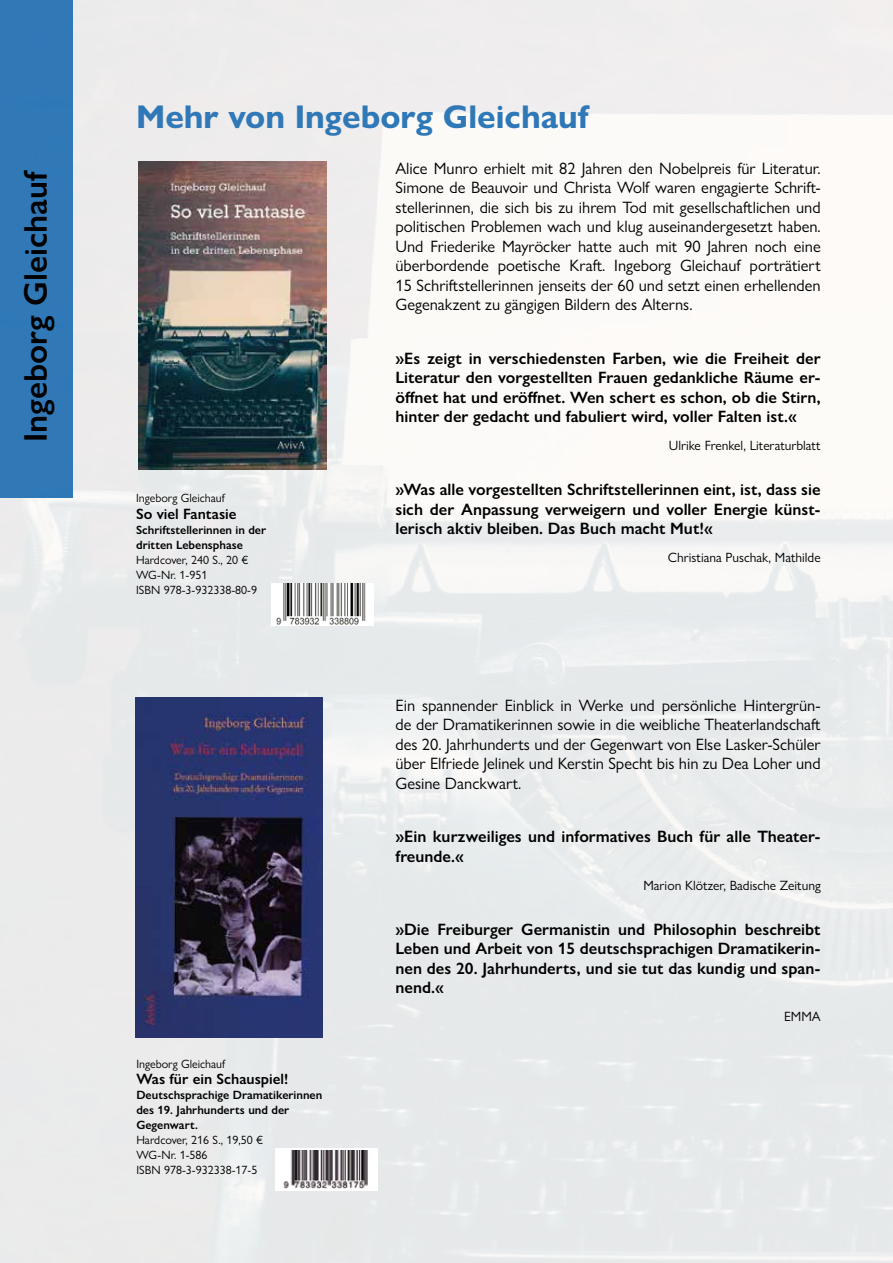
<style>
.page{position:relative;width:893px;height:1263px;background:#fff}
.page>*{position:absolute;margin:0;border:0;box-sizing:border-box;transform-origin:0 0}
.t1{font:700 33px "Gill Sans Nova";color:#2b7abe}
.t2{font:600 33px "Gill Sans Nova";color:#000}
.t3{font:16.5px/19.5px "Gill Sans Nova";color:#000;text-align:justify}
.t4{font:600 16.5px/19.5px "Gill Sans Nova";color:#000;text-align:justify}
.t5{font:600 15px "Gill Sans Nova";color:#000}
.t6{font:13.5px "Gill Sans Nova";color:#000}
.t7{font:12px/15px "Gill Sans Nova";color:#000}
.t8{font:600 12px/15px "Gill Sans Nova";color:#000}
</style>
<div class="page">
<img style="left:0;top:0;width:893px;height:1263px">
<h1 class="t2" style="left:15px;top:442px;width:273px;rotate:-90deg">Ingeborg Gleichauf</h1>
<h1 class="t1" style="left:136px;top:96px;width:454px">Mehr von Ingeborg Gleichauf</h1>
<p class="t7" style="left:136px;top:491px;width:90px">Ingeborg Gleichauf</p>
<p class="t5" style="left:136px;top:504px;width:102px">So viel Fantasie</p>
<p class="t8" style="left:136px;top:522px;width:132px">Schriftstellerinnen in der dritten Lebensphase</p>
<p class="t7" style="left:136px;top:552px;width:123px">Hardcover, 240 S., 20 €<br>WG-Nr. 1-951<br>ISBN 978-3-932338-80-9</p>
<p class="t7" style="left:136px;top:1056px;width:90px">Ingeborg Gleichauf</p>
<p class="t5" style="left:136px;top:1070px;width:154px">Was für ein Schauspiel!</p>
<p class="t8" style="left:136px;top:1087px;width:187px">Deutschsprachige Dramatikerinnen des 19. Jahrhunderts und der<br>Gegenwart.</p>
<p class="t7" style="left:136px;top:1132px;width:128px">Hardcover, 216 S., 19,50 €<br>WG-Nr. 1-586<br>ISBN 978-3-932338-17-5</p>
<p class="t3" style="left:395px;top:158px;width:427px">Alice Munro erhielt mit 82 Jahren den Nobelpreis für Literatur.<br>Simone de Beauvoir und Christa Wolf waren engagierte Schrift&shy;stellerinnen, die sich bis zu ihrem Tod mit gesellschaftlichen und politischen Problemen wach und klug auseinandergesetzt haben.<br>Und Friederike Mayröcker hatte auch mit 90 Jahren noch eine überbordende poetische Kraft. Ingeborg Gleichauf porträtiert 15 Schriftstellerinnen jenseits der 60 und setzt einen erhellenden Gegenakzent zu gängigen Bildern des Alterns.</p>
<p class="t4" style="left:395px;top:348px;width:427px">»Es zeigt in verschiedensten Farben, wie die Freiheit der Literatur den vorgestellten Frauen gedankliche Räume er&shy;öffnet hat und eröffnet. Wen schert es schon, ob die Stirn, hinter der gedacht und fabuliert wird, voller Falten ist.«</p>
<p class="t6" style="left:669px;top:437px;width:153px">Ulrike Frenkel, Literaturblatt</p>
<p class="t4" style="left:395px;top:480px;width:427px">»Was alle vorgestellten Schriftstellerinnen eint, ist, dass sie sich der Anpassung verweigern und voller Energie künst&shy;lerisch aktiv bleiben. Das Buch macht Mut!«</p>
<p class="t6" style="left:668px;top:549px;width:154px">Christiana Puschak, Mathilde</p>
<p class="t3" style="left:395px;top:695px;width:427px">Ein spannender Einblick in Werke und persönliche Hintergrün&shy;de der Dramatikerinnen sowie in die weibliche Theaterlandschaft des 20. Jahrhunderts und der Gegenwart von Else Lasker-Schüler über Elfriede Jelinek und Kerstin Specht bis hin zu Dea Loher und Gesine Danckwart.</p>
<p class="t4" style="left:395px;top:826px;width:425px">»Ein kurzweiliges und informatives Buch für alle Theater&shy;freunde.«</p>
<p class="t6" style="left:643px;top:877px;width:179px">Marion Klötzer, Badische Zeitung</p>
<p class="t4" style="left:395px;top:919px;width:427px">»Die Freiburger Germanistin und Philosophin beschreibt Leben und Arbeit von 15 deutschsprachigen Dramatikerin&shy;nen des 20. Jahrhunderts, und sie tut das kundig und span&shy;nend.«</p>
<p class="t6" style="left:784px;top:1008px;width:38px">EMMA</p>
</div>
